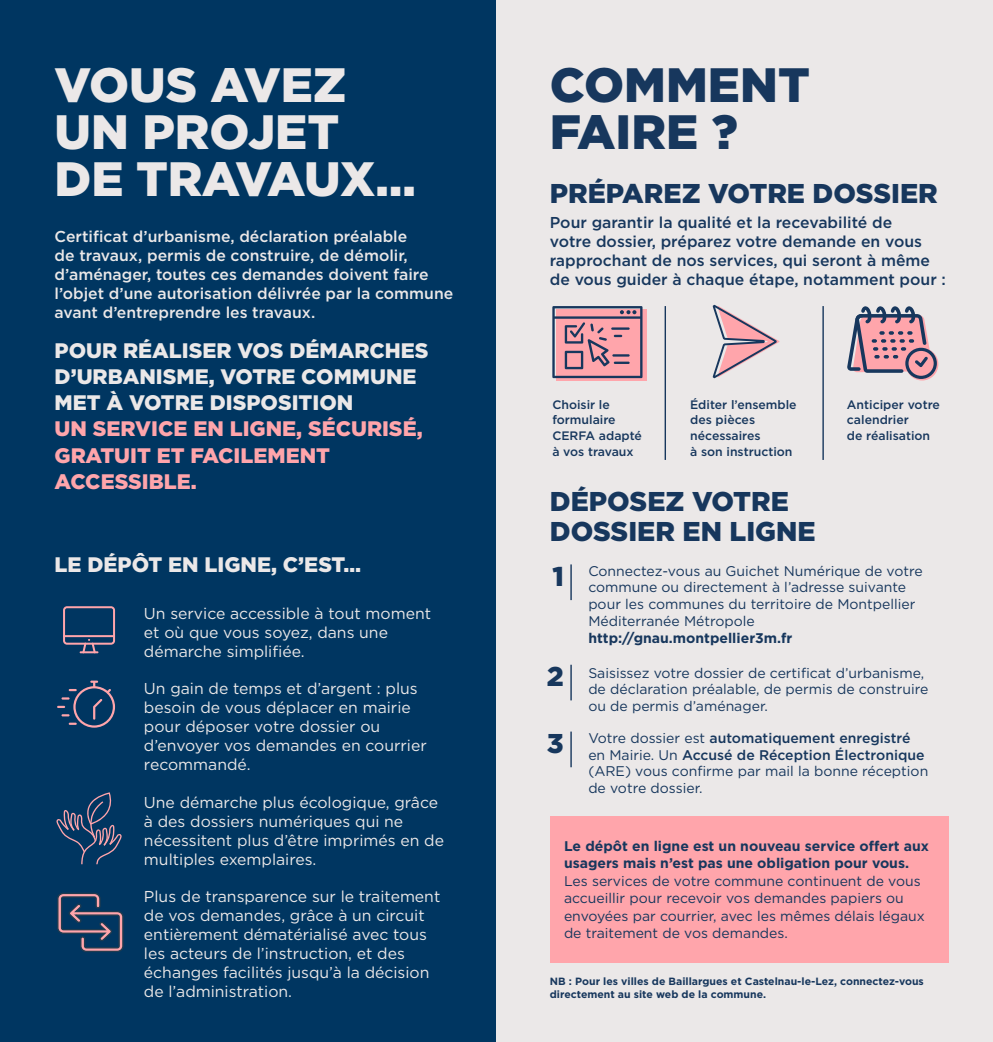
<style>
.page{position:relative;width:993px;height:1042px;background:#fff}
.page>*{position:absolute;margin:0;border:0;box-sizing:border-box;transform-origin:0 0}
.t1{font:900 48.12px/47.4px "Gotham";color:#ebe8e8}
.t2{font:900 48.12px/47.4px "Gotham";color:#17375d}
.t3{font:900 27.12px/29.8px "Gotham";color:#17375d}
.t4{font:900 21px/26.2px "Gotham";color:#ebe8e8}
.t5{font:900 21px/26.2px "Gotham";color:#ffa5ab}
.t6{font:15.75px/18.9px "Gotham";color:#ebe8e8}
.t7{font:500 15.75px/18.9px "Gotham";color:#ebe8e8}
.t8{font:500 15.75px/18.9px "Gotham";color:#17375d}
.t9{font:14px/16.8px "Gotham";color:#17375d}
.t10{font:700 14px/17.5px "Gotham";color:#17375d}
.t11{font:500 12.25px/15.8px "Gotham";color:#17375d}
.t12{font:700 10.5px/12.6px "Gotham";color:#17375d}
.s1{font-weight:500}
</style>
<div class="page">
<div style="left:0;top:0;width:496px;height:1042px;background:#003661"></div>
<div style="left:496px;top:0;width:496px;height:1042px;background:#ebe8e8"></div>
<svg style="left:63px;top:606px;width:52px;height:47px"></svg>
<svg style="left:57px;top:680px;width:58px;height:47px"></svg>
<svg style="left:56px;top:792px;width:66px;height:72px"></svg>
<svg style="left:57px;top:893px;width:67px;height:59px"></svg>
<div style="left:549px;top:815px;width:398px;height:147px;background:#ffa5ab"></div>
<hr style="left:570px;top:564px;width:1px;height:36px;background:#17375d">
<hr style="left:570px;top:665px;width:1px;height:35px;background:#17375d">
<hr style="left:570px;top:731px;width:1px;height:36px;background:#17375d">
<hr style="left:664px;top:306px;width:1px;height:154px;background:#17375d">
<hr style="left:822px;top:306px;width:1px;height:154px;background:#17375d">
<svg style="left:712px;top:304px;width:67px;height:75px"></svg>
<svg style="left:556px;top:309px;width:90px;height:71px"></svg>
<svg style="left:552px;top:306px;width:90px;height:72px;background:#c38a98"></svg>
<svg style="left:905px;top:348px;width:33px;height:32px"></svg>
<svg style="left:847px;top:306px;width:89px;height:73px"></svg>
<h1 class="t1" style="left:55px;top:60px;width:363px">VOUS AVEZ<br>UN PROJET<br>DE TRAVAUX…</h1>
<h1 class="t2" style="left:549px;top:60px;width:261px">COMMENT<br>FAIRE ?</h1>
<h2 class="t3" style="left:549px;top:178px;width:389px">PRÉPAREZ VOTRE DOSSIER</h2>
<p class="t7" style="left:55px;top:227px;width:400px">Certificat d’urbanisme, déclaration préalable<br>de travaux, permis de construire, de démolir, d’aménager, toutes ces demandes doivent faire l’objet d’une autorisation délivrée par la commune avant d’entreprendre les travaux.</p>
<h3 class="t4" style="left:55px;top:337px;width:375px">POUR RÉALISER VOS DÉMARCHES<br>D’URBANISME, VOTRE COMMUNE<br>MET À VOTRE DISPOSITION</h3>
<h3 class="t5" style="left:55px;top:415px;width:369px">UN SERVICE EN LIGNE, SÉCURISÉ,<br>GRATUIT ET FACILEMENT<br>ACCESSIBLE.</h3>
<h3 class="t4" style="left:55px;top:551px;width:308px">LE DÉPÔT EN LIGNE, C’EST…</h3>
<p class="t6" style="left:144px;top:603px;width:288px">Un service accessible à tout moment et où que vous soyez, dans une démarche simplifiée.</p>
<p class="t6" style="left:144px;top:679px;width:284px">Un gain de temps et d’argent : plus besoin de vous déplacer en mairie pour déposer votre dossier ou d’envoyer vos demandes en courrier recommandé.</p>
<p class="t6" style="left:144px;top:792px;width:301px">Une démarche plus écologique, grâce à des dossiers numériques qui ne nécessitent plus d’être imprimés en de multiples exemplaires.</p>
<p class="t6" style="left:144px;top:887px;width:298px">Plus de transparence sur le traitement de vos demandes, grâce à un circuit entièrement dématérialisé avec tous les acteurs de l’instruction, et des échanges facilités jusqu’à la décision de l’administration.</p>
<p class="t8" style="left:549px;top:213px;width:397px">Pour garantir la qualité et la recevabilité de<br>votre dossier, préparez votre demande en vous rapprochant de nos services, qui seront à même de vous guider à chaque étape, notamment pour :</p>
<p class="t11" style="left:552px;top:396px;width:91px">Choisir le formulaire<br>CERFA adapté à vos travaux</p>
<p class="t11" style="left:690px;top:396px;width:108px">Éditer l’ensemble des pièces nécessaires<br>à son instruction</p>
<p class="t11" style="left:846px;top:396px;width:94px">Anticiper votre calendrier<br>de réalisation</p>
<h2 class="t3" style="left:549px;top:487px;width:267px">DÉPOSEZ VOTRE<br>DOSSIER EN LIGNE</h2>
<h2 class="t3" style="left:552px;top:561px;width:13px">1</h2>
<p class="t9" style="left:588px;top:562px;width:336px">Connectez-vous au Guichet Numérique de votre commune ou directement à l’adresse suivante pour les communes du territoire de Montpellier Méditerranée Métropole</p>
<p class="t10" style="left:588px;top:629px;width:205px">http://gnau.montpellier3m.fr</p>
<h2 class="t3" style="left:546px;top:662px;width:18px">2</h2>
<h2 class="t3" style="left:546px;top:728px;width:18px">3</h2>
<p class="t9" style="left:588px;top:664px;width:341px">Saisissez votre dossier de certificat d’urbanisme, de déclaration préalable, de permis de construire ou de permis d’aménager.</p>
<p class="t9" style="left:588px;top:729px;width:341px">Votre dossier est <span class="s1">automatiquement enregistré </span>en Mairie. Un <span class="s1">Accusé de Réception Électronique </span>(ARE) vous confirme par mail la bonne réception de votre dossier.</p>
<p class="t10" style="left:564px;top:837px;width:366px">Le dépôt en ligne est un nouveau service offert aux usagers mais n’est pas une obligation pour vous.</p>
<p class="t9" style="left:564px;top:872px;width:362px;line-height:17.5px">Les services de votre commune continuent de vous accueillir pour recevoir vos demandes papiers ou envoyées par courrier, avec les mêmes délais légaux de traitement de vos demandes.</p>
<p class="t12" style="left:549px;top:975px;width:375px">NB : Pour les villes de Baillargues et Castelnau-le-Lez, connectez-vous directement au site web de la commune.</p>
</div>
